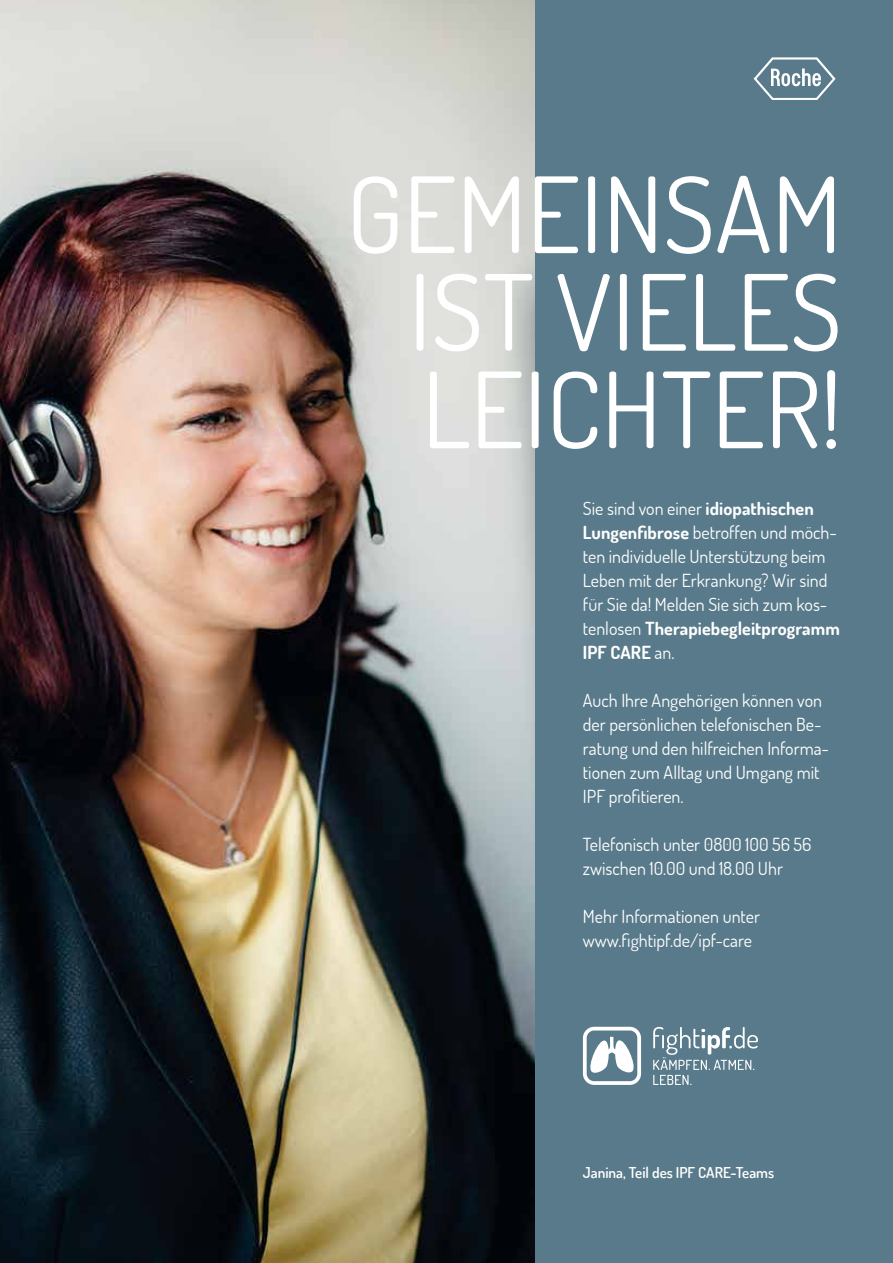
<style>
.page{position:relative;width:893px;height:1263px;background:#fff}
.page>*{position:absolute;margin:0;border:0;box-sizing:border-box;transform-origin:0 0}
.t1{font:105px/97.5px "Dosis";color:#fff;text-align:justify}
.t2{font:18px/24px "Dosis";color:#fff}
.t3{font:600 15px "Dosis";color:#fff}
.s1{font-weight:700}
</style>
<div class="page">
<img style="left:0;top:0;width:535px;height:1263px">
<div style="left:535px;top:0;width:358px;height:1263px;background:#587a8a"></div>
<svg style="left:583px;top:1027px;width:58px;height:58px"></svg>
<svg style="left:653px;top:1027px;width:105px;height:58px"></svg>
<svg style="left:754px;top:57px;width:82px;height:43px"></svg>
<h1 class="t1" style="left:409px;top:163px;width:435px;text-indent:-62px">GEMEINSAM IST VIELES LEICHTER!</h1>
<p class="t2" style="left:583px;top:495px;width:258px">Sie sind von einer <span class="s1">idiopathischen<br>Lungenfibrose</span> betroffen und möch&shy;ten individuelle Unterstützung beim<br>Leben mit der Erkrankung? Wir sind für Sie da! Melden Sie sich zum kos&shy;tenlosen <span class="s1">Therapiebegleitprogramm<br>IPF CARE</span> an.</p>
<p class="t2" style="left:583px;top:687px;width:248px">Auch Ihre Angehörigen können von der persönlichen telefonischen Be&shy;ratung und den hilfreichen Informa&shy;tionen zum Alltag und Umgang mit<br>IPF profitieren.</p>
<p class="t2" style="left:583px;top:831px;width:230px">Telefonisch unter 0800 100 56 56 zwischen 10.00 und 18.00 Uhr</p>
<p class="t2" style="left:583px;top:903px;width:179px">Mehr Informationen unter www.fightipf.de/ipf-care</p>
<p class="t3" style="left:583px;top:1163px;width:193px">Janina, Teil des IPF CARE-Teams</p>
</div>
